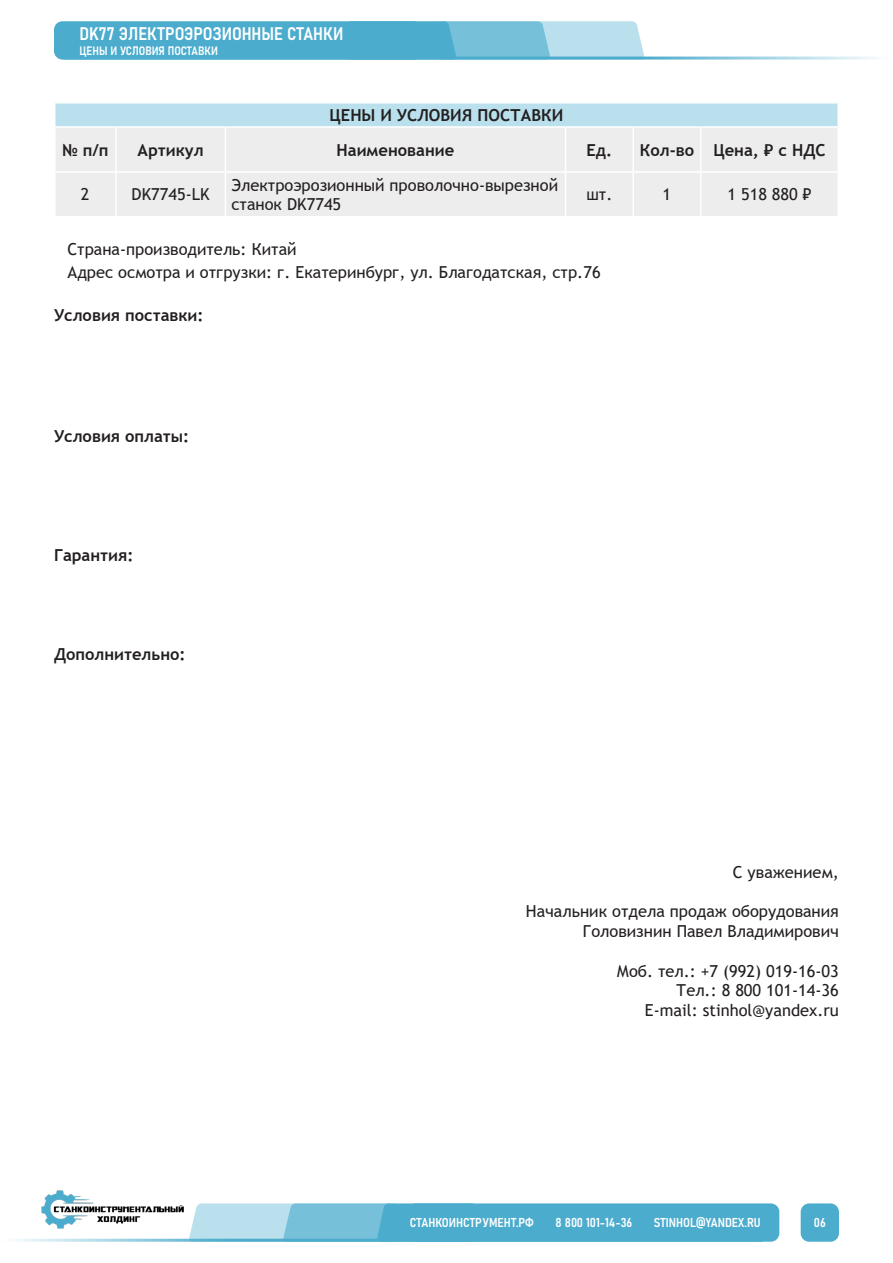
<style>
.page{position:relative;width:893px;height:1263px;background:#fff}
.page>*{position:absolute;margin:0;border:0;box-sizing:border-box;transform-origin:0 0}
.t1{font:18px "Bahnschrift";color:#fff}
.t2{font:16.5px/19.8px "Trebuchet MS";color:#231f20}
.t3{font:700 16.5px "Trebuchet MS";color:#231f20}
.t4{font:12.75px "Bahnschrift";color:#fff}
.t5{font:12px "Bahnschrift";color:#fff}
</style>
<div class="page">
<svg style="left:54px;top:21px;width:591px;height:39px;background:#65b8d4"></svg>
<hr style="left:63px;top:57px;width:830px;height:3px;background:#4baccd">
<div style="left:801px;top:1203px;width:38px;height:39px;background:#4baccd;border-radius:9px"></div>
<svg style="left:189px;top:1203px;width:590px;height:39px;background:#67b9d4"></svg>
<hr style="left:0;top:1239px;width:763px;height:3px;background:#4baccd">
<img style="left:41px;top:1190px;width:142px;height:38px">
<div style="left:55px;top:103px;width:783px;height:24px;background:#b9e0ec"></div>
<div style="left:56px;top:128px;width:781px;height:88px;background:#ededee"></div>
<hr style="left:54px;top:126px;width:62px;height:2px;background:#fff">
<hr style="left:116px;top:126px;width:109px;height:2px;background:#fff">
<hr style="left:225px;top:126px;width:341px;height:2px;background:#fff">
<hr style="left:566px;top:126px;width:67px;height:2px;background:#fff">
<hr style="left:633px;top:126px;width:68px;height:2px;background:#fff">
<hr style="left:701px;top:126px;width:138px;height:2px;background:#fff">
<hr style="left:54px;top:102px;width:62px;height:2px;background:#fff">
<hr style="left:54px;top:104px;width:2px;height:22px;background:#fff">
<hr style="left:116px;top:102px;width:109px;height:2px;background:#fff">
<hr style="left:225px;top:102px;width:341px;height:2px;background:#fff">
<hr style="left:566px;top:102px;width:67px;height:2px;background:#fff">
<hr style="left:633px;top:102px;width:68px;height:2px;background:#fff">
<hr style="left:701px;top:102px;width:138px;height:2px;background:#fff">
<hr style="left:837px;top:104px;width:2px;height:22px;background:#fff">
<hr style="left:115px;top:128px;width:2px;height:43px;background:#fff">
<hr style="left:225px;top:128px;width:1px;height:43px;background:#fff">
<hr style="left:565px;top:128px;width:1px;height:43px;background:#fff">
<hr style="left:632px;top:128px;width:2px;height:43px;background:#fff">
<hr style="left:700px;top:128px;width:1px;height:43px;background:#fff">
<hr style="left:54px;top:171px;width:62px;height:2px;background:#fff">
<hr style="left:116px;top:171px;width:109px;height:2px;background:#fff">
<hr style="left:115px;top:173px;width:2px;height:43px;background:#fff">
<hr style="left:225px;top:171px;width:341px;height:2px;background:#fff">
<hr style="left:225px;top:173px;width:1px;height:43px;background:#fff">
<hr style="left:566px;top:171px;width:67px;height:2px;background:#fff">
<hr style="left:565px;top:173px;width:1px;height:43px;background:#fff">
<hr style="left:633px;top:171px;width:68px;height:2px;background:#fff">
<hr style="left:632px;top:173px;width:2px;height:43px;background:#fff">
<hr style="left:701px;top:171px;width:138px;height:2px;background:#fff">
<hr style="left:700px;top:173px;width:1px;height:43px;background:#fff">
<p class="t1" style="left:80px;top:20px;width:265px">DK77 ЭЛЕКТРОЭРОЗИОННЫЕ СТАНКИ</p>
<p class="t5" style="left:80px;top:41px;width:140px">ЦЕНЫ И УСЛОВИЯ ПОСТАВКИ</p>
<p class="t3" style="left:330px;top:105px;width:235px">ЦЕНЫ И УСЛОВИЯ ПОСТАВКИ</p>
<p class="t3" style="left:62px;top:139px;width:48px">№ п/п</p>
<p class="t3" style="left:138px;top:139px;width:67px">Артикул</p>
<p class="t3" style="left:337px;top:139px;width:119px">Наименование</p>
<p class="t3" style="left:586px;top:139px;width:27px">Ед.</p>
<p class="t3" style="left:640px;top:139px;width:56px">Кол-во</p>
<p class="t3" style="left:713px;top:139px;width:113px">Цена, ₽ с НДС</p>
<p class="t2" style="left:81px;top:185px;width:10px">2</p>
<p class="t2" style="left:132px;top:185px;width:80px">DK7745-LK</p>
<p class="t2" style="left:231px;top:175px;width:328px">Электроэрозионный проволочно-вырезной станок DK7745</p>
<p class="t2" style="left:586px;top:185px;width:28px">шт.</p>
<p class="t2" style="left:663px;top:185px;width:10px">1</p>
<p class="t2" style="left:727px;top:185px;width:86px">1 518 880 ₽</p>
<p class="t2" style="left:68px;top:237px;width:535px;line-height:23.4px">Страна-производитель: Китай<br>Адрес осмотра и отгрузки: г. Екатеринбург, ул. Благодатская, стр.76</p>
<p class="t3" style="left:54px;top:305px;width:151px">Условия поставки:</p>
<p class="t3" style="left:54px;top:426px;width:137px">Условия оплаты:</p>
<p class="t3" style="left:54px;top:545px;width:81px">Гарантия:</p>
<p class="t3" style="left:54px;top:644px;width:133px">Дополнительно:</p>
<p class="t2" style="left:733px;top:862px;width:108px">С уважением,</p>
<p class="t2" style="left:526px;top:901px;width:314px">Начальник отдела продаж оборудования</p>
<p class="t2" style="left:583px;top:921px;width:258px">Головизнин Павел Владимирович</p>
<p class="t2" style="left:617px;top:961px;width:224px">Моб. тел.: +7 (992) 019-16-03</p>
<p class="t2" style="left:676px;top:980px;width:164px">Тел.: 8 800 101-14-36</p>
<p class="t2" style="left:645px;top:1000px;width:195px">E-mail: stinhol@yandex.ru</p>
<p class="t4" style="left:410px;top:1213px;width:125px">СТАНКОИНСТРУМЕНТ.РФ</p>
<p class="t4" style="left:556px;top:1213px;width:78px">8 800 101-14-36</p>
<p class="t4" style="left:654px;top:1213px;width:109px">STINHOL@YANDEX.RU</p>
<p class="t4" style="left:814px;top:1213px;width:13px">06</p>
</div>
